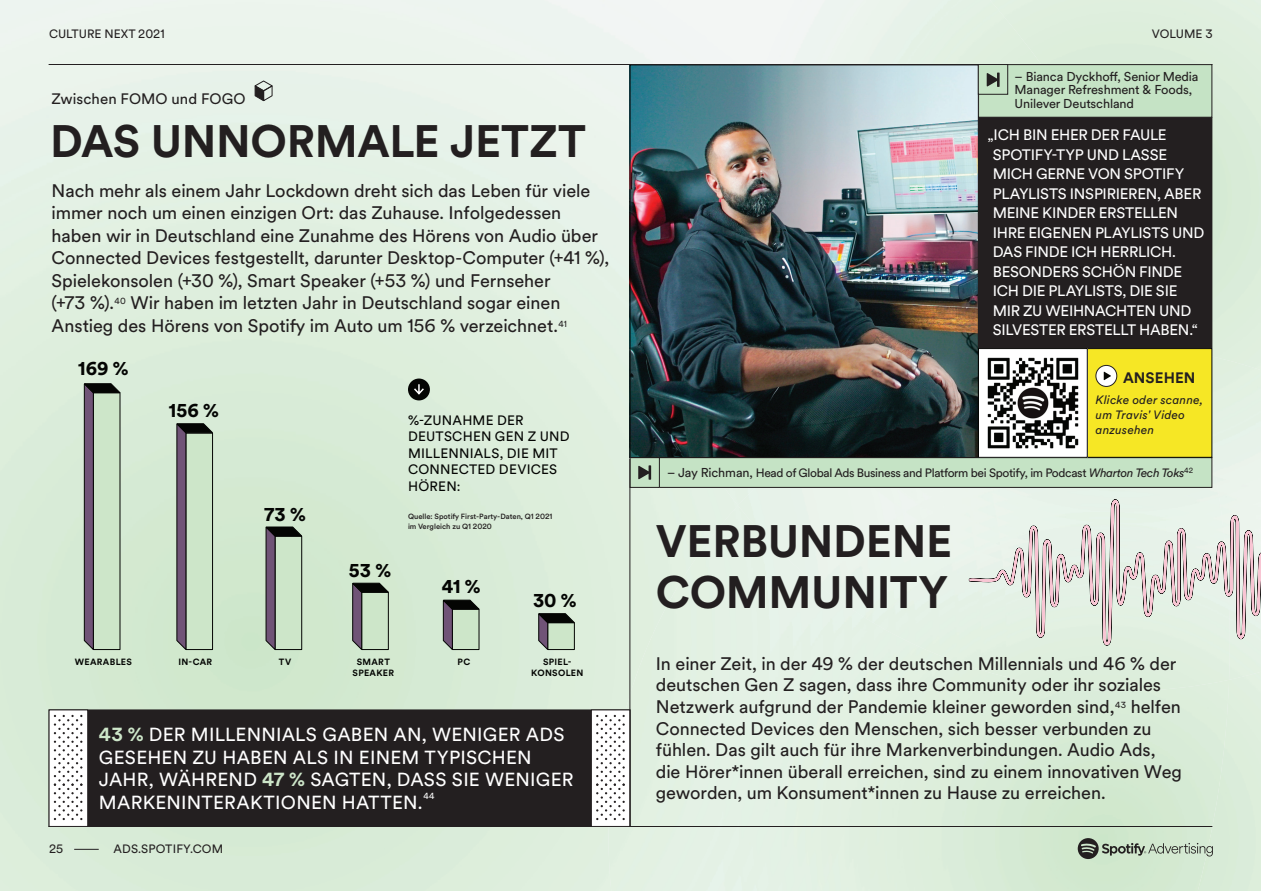
<style>
.page{position:relative;width:1261px;height:891px;background:#fff}
.page>*{position:absolute;margin:0;border:0;box-sizing:border-box;transform-origin:0 0}
.t1{font:700 45px/51px "Circular Spotify Text";letter-spacing:-.01em;color:#231f20}
.t2{font:18.75px/22.5px "Circular Spotify Text";letter-spacing:.01em;color:#fff}
.t3{font:900 18.3px "Circular Spotify Text";color:#040503}
.t4{font:18px/22.5px "Circular Spotify Text";letter-spacing:-.005em;color:#231f20}
.t5{font:15px/19.5px "Circular Spotify Text";letter-spacing:-.02em;color:#fff}
.t6{font:15px "Circular Spotify Text";letter-spacing:.005em;color:#231f20}
.t7{font:700 15px "Circular Spotify Text";letter-spacing:.01em;color:#231f20}
.t8{font:13.5px/16.5px "Circular Spotify Text";letter-spacing:.015em;color:#040503}
.t9{font:12.75px/13.5px "Circular Spotify Text";letter-spacing:-.01em;color:#231f20}
.t10{font:12px "Circular Spotify Text";letter-spacing:-.03em;color:#231f20}
.t11{font:italic 12px/15px "Circular Spotify Text";letter-spacing:.015em;color:#231f20}
.t12{font:12px "Circular Spotify Text";letter-spacing:.01em;color:#231f20}
.t13{font:12px "Circular Spotify Text";color:#231f20}
.t14{font:700 9px/10.5px "Circular Spotify Text";letter-spacing:.035em;color:#040503;text-align:center}
.t15{font:8.7px "Circular Spotify Text";color:#fff}
.t16{font:500 7.5px/10.5px "Circular Spotify Text";color:#231f20}
.s1{font-size:12.75px}
.s2{font-style:italic}
.s3{font-weight:700;color:#cde6c9}
</style>
<div class="page">
<img style="left:0;top:0;width:629px;height:634px">
<img style="left:0;top:634px;width:609px;height:108px">
<div style="left:0;top:742px;width:609px;height:149px;background:#d9ecd7"></div>
<div style="left:609px;top:506px;width:358px;height:385px;background:#e2f1e2"></div>
<div style="left:738px;top:488px;width:229px;height:203px;background:#e7f2e9"></div>
<img style="left:631px;top:66px;width:336px;height:390px">
<hr style="left:49px;top:64px;width:1163px;height:1px;background:#231f20">
<hr style="left:49px;top:826px;width:1163px;height:1px;background:#231f20">
<svg style="left:253px;top:80px;width:21px;height:22px"></svg>
<svg style="left:74px;top:849px;width:25px;height:1px"></svg>
<div style="left:49px;top:710px;width:581px;height:116px;background:#231f20"></div>
<div style="left:49px;top:709px;width:581px;height:118px;border:1px solid #231f20"></div>
<div style="left:591px;top:710px;width:39px;height:116px;background:#fff"></div>
<div style="left:591px;top:709px;width:39px;height:118px;border:1px solid #231f20"></div>
<div style="left:49px;top:710px;width:39px;height:116px;background:#fff"></div>
<div style="left:49px;top:709px;width:39px;height:118px;border:1px solid #231f20"></div>
<svg style="left:596px;top:715px;width:29px;height:105px"></svg>
<svg style="left:54px;top:715px;width:28px;height:105px"></svg>
<div style="left:659px;top:458px;width:553px;height:29px;background:#c5e3c5"></div>
<div style="left:659px;top:457px;width:553px;height:31px;border:1px solid #231f20"></div>
<div style="left:630px;top:458px;width:29px;height:29px;background:#c5e3c5"></div>
<div style="left:629px;top:457px;width:31px;height:31px;border:1px solid #231f20"></div>
<svg style="left:638px;top:465px;width:13px;height:15px"></svg>
<div style="left:408px;top:379px;width:22px;height:21px;background:#040503;border-radius:50%"></div>
<svg style="left:414px;top:384px;width:10px;height:11px"></svg>
<svg style="left:84px;top:383px;width:36px;height:267px;background:#a8b3a6"></svg>
<svg style="left:176px;top:423px;width:37px;height:227px;background:#a1aca0"></svg>
<svg style="left:266px;top:527px;width:36px;height:123px;background:#9ea99d"></svg>
<svg style="left:352px;top:583px;width:37px;height:67px;background:#939e92"></svg>
<svg style="left:443px;top:600px;width:36px;height:50px;background:#8f998e"></svg>
<svg style="left:538px;top:613px;width:37px;height:37px"></svg>
<hr style="left:629px;top:459px;width:1px;height:368px;background:#231f20">
<div style="left:967px;top:0;width:294px;height:891px;background:#dfefde"></div>
<svg style="left:968px;top:59px;width:293px;height:832px;background:#acb49f"></svg>
<p class="t13" style="left:49px;top:26px;width:117px">CULTURE NEXT 2021</p>
<p class="t10" style="left:1152px;top:26px;width:62px">VOLUME 3</p>
<p class="t6" style="left:52px;top:88px;width:195px">Zwischen FOMO und FOGO</p>
<h1 class="t1" style="left:50px;top:117px;width:537px">DAS UNNORMALE JETZT</h1>
<p class="t4" style="left:52px;top:180px;width:559px">Nach mehr als einem Jahr Lockdown dreht sich das Leben für viele immer noch um einen einzigen Ort: das Zuhause. Infolgedessen haben wir in Deutschland eine Zunahme des Hörens von Audio über Connected Devices festgestellt, darunter Desktop-Computer (+41 %), Spielekonsolen (+30 %), Smart Speaker (+53 %) und Fernseher<br>(+73 %).<sup>40</sup> Wir haben im letzten Jahr in Deutschland sogar einen Anstieg des Hörens von Spotify im Auto um 156 % verzeichnet.<sup>41</sup></p>
<p class="t3" style="left:78px;top:356px;width:52px">169 %</p>
<p class="t3" style="left:169px;top:398px;width:51px">156 %</p>
<p class="t3" style="left:264px;top:501px;width:43px">73 %</p>
<p class="t3" style="left:349px;top:558px;width:44px">53 %</p>
<p class="t8" style="left:408px;top:412px;width:163px">%-ZUNAHME DER<br>DEUTSCHEN GEN Z UND<br>MILLENNIALS, DIE MIT<br>CONNECTED DEVICES<br>HÖREN:</p>
<p class="t16" style="left:408px;top:511px;width:146px">Quelle: Spotify First-Party-Daten, Q1 2021 im Vergleich zu Q1 2020</p>
<p class="t3" style="left:442px;top:574px;width:40px">41 %</p>
<p class="t3" style="left:533px;top:588px;width:45px">30 %</p>
<p class="t9" style="left:1014px;top:70px;width:185px">– Bianca Dyckhoff, Senior Media<br>Manager Refreshment &amp; Foods,<br>Unilever Deutschland</p>
<p class="t5" style="left:993px;top:126px;width:213px;text-indent:-5px">„ICH BIN EHER DER FAULE<br>SPOTIFY-TYP UND LASSE<br>MICH GERNE VON SPOTIFY<br>PLAYLISTS INSPIRIEREN, ABER<br>MEINE KINDER ERSTELLEN<br>IHRE EIGENEN PLAYLISTS UND<br>DAS FINDE ICH HERRLICH.<br>BESONDERS SCHÖN FINDE<br>ICH DIE PLAYLISTS, DIE SIE<br>MIR ZU WEIHNACHTEN UND<br>SILVESTER ERSTELLT HABEN.“</p>
<p class="t7" style="left:1123px;top:367px;width:74px">ANSEHEN</p>
<p class="t11" style="left:1096px;top:393px;width:109px">Klicke oder scanne, um Travis' Video anzusehen</p>
<p class="t10" style="left:667px;top:464px;width:528px"><span class="s1">– Jay Richman,</span> Head of Global Ads Business and Platform bei Spotify, im Podcast <span class="s2">Wharton Tech Toks</span><sup>42</sup></p>
<h1 class="t1" style="left:656px;top:517px;width:298px">VERBUNDENE<br>COMMUNITY</h1>
<p class="t14" style="left:458px;top:657px;width:14px">PC</p>
<p class="t4" style="left:656px;top:653px;width:528px;line-height:21.6px">In einer Zeit, in der 49 % der deutschen Millennials und 46 % der deutschen Gen Z sagen, dass ihre Community oder ihr soziales Netzwerk aufgrund der Pandemie kleiner geworden sind,<sup>43</sup> helfen Connected Devices den Menschen, sich besser verbunden zu fühlen. Das gilt auch für ihre Markenverbindungen. Audio Ads, die Hörer*innen überall erreichen, sind zu einem innovativen Weg geworden, um Konsument*innen zu Hause zu erreichen.</p>
<p class="t14" style="left:75px;top:657px;width:59px">WEARABLES</p>
<p class="t14" style="left:178px;top:657px;width:35px">IN-CAR</p>
<p class="t14" style="left:279px;top:657px;width:14px">TV</p>
<p class="t14" style="left:353px;top:657px;width:43px">SMART<br>SPEAKER</p>
<p class="t14" style="left:531px;top:657px;width:54px">SPIEL-<br>KONSOLEN</p>
<p class="t2" style="left:99px;top:724px;width:476px"><span class="s3">43 %</span> DER MILLENNIALS GABEN AN, WENIGER ADS GESEHEN ZU HABEN ALS IN EINEM TYPISCHEN JAHR, WÄHREND <span class="s3">47 %</span> SAGTEN, DASS SIE WENIGER MARKENINTERAKTIONEN HATTEN.</p>
<p class="t15" style="left:423px;top:790px;width:13px">44</p>
<p class="t10" style="left:49px;top:841px;width:16px">25</p>
<p class="t12" style="left:114px;top:841px;width:111px">ADS.SPOTIFY.COM</p>
<p class="t10" style="left:49px;top:841px;width:17px">00</p>
</div>
